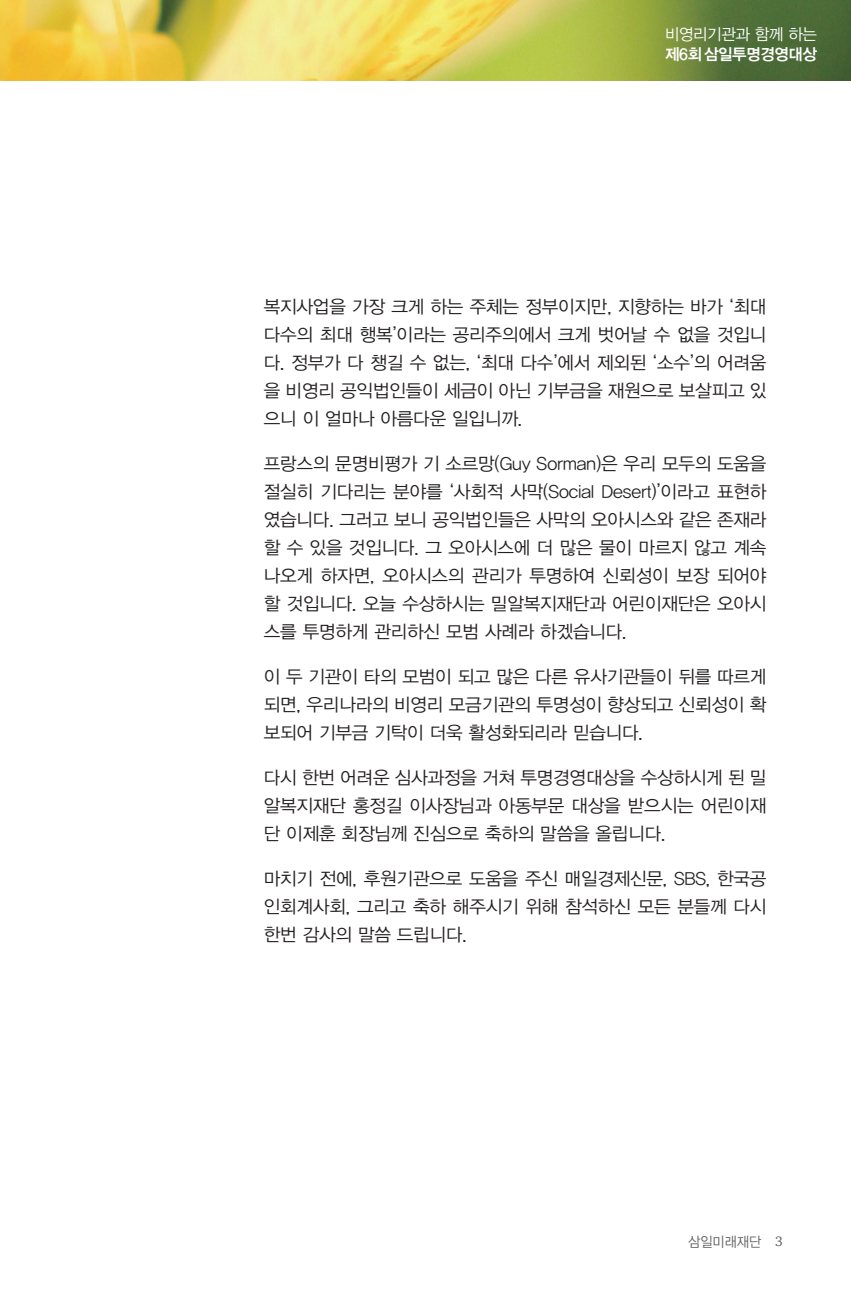
<style>
.page{position:relative;width:851px;height:1304px;background:#fff}
.page>*{position:absolute;margin:0;border:0;box-sizing:border-box;transform-origin:0 0}
.t1{font:18px/28px "YDVYGO32";letter-spacing:-.01em;color:#231f20;text-align:justify}
.t2{font:16px "YDVYGO34";letter-spacing:-.025em;color:#fff}
.t3{font:16px "YDVYGO32";letter-spacing:-.025em;color:#fff}
.t4{font:14px "YDVYGO32";letter-spacing:-.005em;color:#636366;scale:.95 1}
.s1{font-family:"ITC Charter Com"}
</style>
<div class="page">
<img style="left:0;top:0;width:850px;height:81px">
<p class="t3" style="left:665px;top:24px;width:153px">비영리기관과 함께 하는</p>
<p class="t2" style="left:665px;top:44px;width:153px">제6회 삼일투명경영대상</p>
<p class="t1" style="left:264px;top:292px;width:504px">복지사업을 가장 크게 하는 주체는 정부이지만, 지향하는 바가 ‘최대 다수의 최대 행복’이라는 공리주의에서 크게 벗어날 수 없을 것입니 다. 정부가 다 챙길 수 없는, ‘최대 다수’에서 제외된 ‘소수’의 어려움 을 비영리 공익법인들이 세금이 아닌 기부금을 재원으로 보살피고 있 으니 이 얼마나 아름다운 일입니까.</p>
<p class="t1" style="left:264px;top:449px;width:504px">프랑스의 문명비평가 기 소르망(Guy Sorman)은 우리 모두의 도움을 절실히 기다리는 분야를 ‘사회적 사막(Social Desert)’이라고 표현하 였습니다. 그러고 보니 공익법인들은 사막의 오아시스와 같은 존재라 할 수 있을 것입니다. 그 오아시스에 더 많은 물이 마르지 않고 계속 나오게 하자면, 오아시스의 관리가 투명하여 신뢰성이 보장 되어야 할 것입니다. 오늘 수상하시는 밀알복지재단과 어린이재단은 오아시 스를 투명하게 관리하신 모범 사례라 하겠습니다.</p>
<p class="t1" style="left:264px;top:662px;width:504px">이 두 기관이 타의 모범이 되고 많은 다른 유사기관들이 뒤를 따르게 되면, 우리나라의 비영리 모금기관의 투명성이 향상되고 신뢰성이 확 보되어 기부금 기탁이 더욱 활성화되리라 믿습니다.</p>
<p class="t1" style="left:264px;top:763px;width:504px">다시 한번 어려운 심사과정을 거쳐 투명경영대상을 수상하시게 된 밀 알복지재단 홍정길 이사장님과 아동부문 대상을 받으시는 어린이재 단 이제훈 회장님께 진심으로 축하의 말씀을 올립니다.</p>
<p class="t1" style="left:264px;top:864px;width:504px">마치기 전에, 후원기관으로 도움을 주신 매일경제신문, SBS, 한국공 인회계사회, 그리고 축하 해주시기 위해 참석하신 모든 분들께 다시 한번 감사의 말씀 드립니다.</p>
<p class="t4" style="left:688px;top:1233px;width:101px">삼일미래재단 <span class="s1">3</span></p>
</div>
